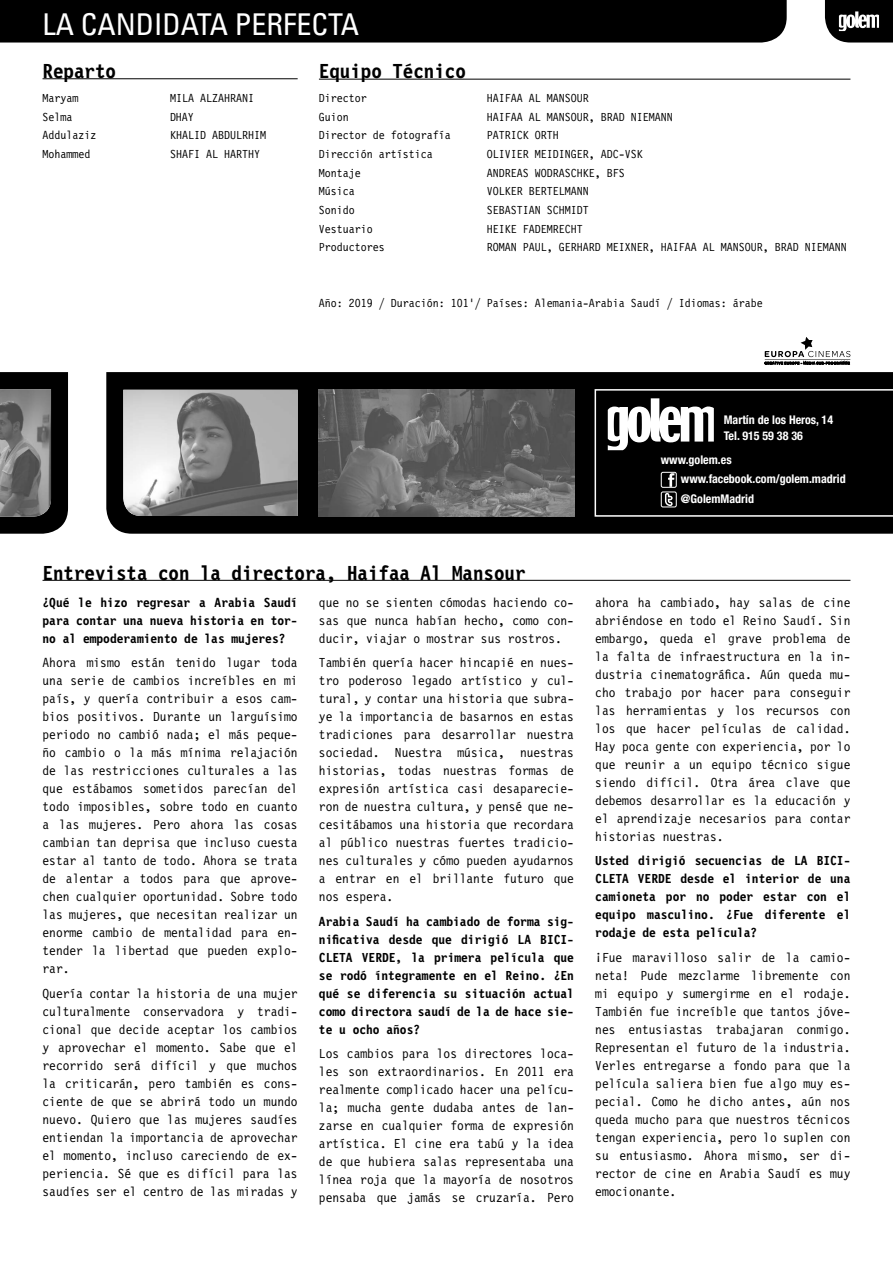
<style>
.page{position:relative;width:893px;height:1263px;background:#fff}
.page>*{position:absolute;margin:0;border:0;box-sizing:border-box;transform-origin:0 0}
.t1{font:condensed 30px "Univers";color:#fff}
.t2{font:700 21px "Letter Gothic 12 Pitch BT";color:#000}
.t3{font:13.5px/18px "Letter Gothic 12 Pitch BT";color:#000;text-align:justify}
.t4{font:700 13.5px/18px "Letter Gothic 12 Pitch BT";color:#000;text-align:justify}
.t5{font:12px "Letter Gothic 12 Pitch BT";color:#000}
.t6{font:700 condensed 12px/19.5px "Helvetica Neue";color:#fff}
</style>
<div class="page">
<svg style="left:106px;top:372px;width:787px;height:162px;fill:#000"></svg>
<div style="left:0;top:0;width:787px;height:43px;background:#000"></div>
<hr style="left:43px;top:78px;width:255px;height:1px;background:#000">
<hr style="left:319px;top:79px;width:531px;height:1px;background:#000">
<hr style="left:43px;top:580px;width:807px;height:1px;background:#000">
<img style="left:123px;top:390px;width:175px;height:126px">
<img style="left:319px;top:390px;width:255px;height:126px">
<div style="left:0;top:372px;width:68px;height:162px;background:#000"></div>
<img style="left:0;top:389px;width:51px;height:128px">
<svg style="left:825px;top:0;width:68px;height:43px"></svg>
<svg style="left:595px;top:389px;width:298px;height:128px"></svg>
<svg style="left:765px;top:337px;width:85px;height:28px"></svg>
<h1 class="t1" style="left:43px;top:6px;width:318px">LA CANDIDATA PERFECTA</h1>
<h2 class="t2" style="left:43px;top:60px;width:75px">Reparto</h2>
<h2 class="t2" style="left:319px;top:60px;width:148px">Equipo Técnico</h2>
<p class="t5" style="left:43px;top:91px;width:37px">Maryam</p>
<p class="t5" style="left:170px;top:91px;width:86px">MILA ALZAHRANI</p>
<p class="t5" style="left:43px;top:110px;width:31px">Selma</p>
<p class="t5" style="left:170px;top:110px;width:25px">DHAY</p>
<p class="t5" style="left:43px;top:129px;width:55px">Addulaziz</p>
<p class="t5" style="left:170px;top:129px;width:98px">KHALID ABDULRHIM</p>
<p class="t5" style="left:43px;top:147px;width:49px">Mohammed</p>
<p class="t5" style="left:170px;top:147px;width:92px">SHAFI AL HARTHY</p>
<p class="t5" style="left:319px;top:91px;width:49px">Director</p>
<p class="t5" style="left:487px;top:91px;width:103px">HAIFAA AL MANSOUR</p>
<p class="t5" style="left:319px;top:110px;width:31px">Guion</p>
<p class="t5" style="left:487px;top:110px;width:187px">HAIFAA AL MANSOUR, BRAD NIEMANN</p>
<p class="t5" style="left:319px;top:129px;width:133px">Director de fotografía</p>
<p class="t5" style="left:487px;top:129px;width:73px">PATRICK ORTH</p>
<p class="t5" style="left:319px;top:147px;width:115px">Dirección artística</p>
<p class="t5" style="left:487px;top:147px;width:157px">OLIVIER MEIDINGER, ADC-VSK</p>
<p class="t5" style="left:319px;top:166px;width:43px">Montaje</p>
<p class="t5" style="left:487px;top:166px;width:139px">ANDREAS WODRASCHKE, BFS</p>
<p class="t5" style="left:319px;top:185px;width:37px">Música</p>
<p class="t5" style="left:487px;top:185px;width:103px">VOLKER BERTELMANN</p>
<p class="t5" style="left:319px;top:203px;width:37px">Sonido</p>
<p class="t5" style="left:487px;top:203px;width:103px">SEBASTIAN SCHMIDT</p>
<p class="t5" style="left:319px;top:222px;width:55px">Vestuario</p>
<p class="t5" style="left:487px;top:222px;width:97px">HEIKE FADEMRECHT</p>
<p class="t5" style="left:319px;top:240px;width:67px">Productores</p>
<p class="t5" style="left:487px;top:240px;width:362px">ROMAN PAUL, GERHARD MEIXNER, HAIFAA AL MANSOUR, BRAD NIEMANN</p>
<p class="t5" style="left:319px;top:296px;width:445px">Año: 2019 / Duración: 101’/ Países: Alemania-Arabia Saudí / Idiomas: árabe</p>
<p class="t6" style="left:724px;top:411px;width:111px;line-height:16.5px">Martín de los Heros, 14<br>Tel. 915 59 38 36</p>
<p class="t6" style="left:681px;top:450px;width:166px;text-indent:-20px">www.golem.es www.facebook.com/golem.madrid @GolemMadrid</p>
<h2 class="t2" style="left:43px;top:561px;width:484px">Entrevista con la directora, Haifaa Al Mansour</h2>
<p class="t4" style="left:43px;top:594px;width:257px">¿Qué le hizo regresar a Arabia Saudí para contar una nueva historia en tor&shy;no al empoderamiento de las mujeres?</p>
<p class="t3" style="left:43px;top:654px;width:257px">Ahora mismo están tenido lugar toda una serie de cambios increíbles en mi país, y quería contribuir a esos cam&shy;bios positivos. Durante un larguísimo periodo no cambió nada; el más peque&shy;ño cambio o la más mínima relajación de las restricciones culturales a las que estábamos sometidos parecían del todo imposibles, sobre todo en cuanto a las mujeres. Pero ahora las cosas cambian tan deprisa que incluso cuesta estar al tanto de todo. Ahora se trata de alentar a todos para que aprove&shy;chen cualquier oportunidad. Sobre todo las mujeres, que necesitan realizar un enorme cambio de mentalidad para en&shy;tender la libertad que pueden explo&shy;rar.</p>
<p class="t3" style="left:43px;top:984px;width:257px">Quería contar la historia de una mujer culturalmente conservadora y tradi&shy;cional que decide aceptar los cambios y aprovechar el momento. Sabe que el recorrido será difícil y que muchos la criticarán, pero también es cons&shy;ciente de que se abrirá todo un mundo nuevo. Quiero que las mujeres saudíes entiendan la importancia de aprovechar el momento, incluso careciendo de ex&shy;periencia. Sé que es difícil para las saudíes ser el centro de las miradas y</p>
<p class="t3" style="left:319px;top:594px;width:257px">que no se sienten cómodas haciendo co&shy;sas que nunca habían hecho, como con&shy;ducir, viajar o mostrar sus rostros.</p>
<p class="t3" style="left:319px;top:654px;width:257px">También quería hacer hincapié en nues&shy;tro poderoso legado artístico y cul&shy;tural, y contar una historia que subra&shy;ye la importancia de basarnos en estas tradiciones para desarrollar nuestra sociedad. Nuestra música, nuestras historias, todas nuestras formas de expresión artística casi desaparecie&shy;ron de nuestra cultura, y pensé que ne&shy;cesitábamos una historia que recordara al público nuestras fuertes tradicio&shy;nes culturales y cómo pueden ayudarnos a entrar en el brillante futuro que nos espera.</p>
<p class="t4" style="left:319px;top:913px;width:257px">Arabia Saudí ha cambiado de forma sig&shy;nificativa desde que dirigió LA BICI-CLETA VERDE, la primera película que se rodó íntegramente en el Reino. ¿En qué se diferencia su situación actual como directora saudí de la de hace sie&shy;te u ocho años?</p>
<p class="t3" style="left:319px;top:1045px;width:257px">Los cambios para los directores loca&shy;les son extraordinarios. En 2011 era realmente complicado hacer una pelícu&shy;la; mucha gente dudaba antes de lan&shy;zarse en cualquier forma de expresión artística. El cine era tabú y la idea de que hubiera salas representaba una línea roja que la mayoría de nosotros pensaba que jamás se cruzaría. Pero</p>
<p class="t3" style="left:595px;top:594px;width:257px">ahora ha cambiado, hay salas de cine abriéndose en todo el Reino Saudí. Sin embargo, queda el grave problema de la falta de infraestructura en la in&shy;dustria cinematográfica. Aún queda mu&shy;cho trabajo por hacer para conseguir las herramientas y los recursos con los que hacer películas de calidad.<br>Hay poca gente con experiencia, por lo que reunir a un equipo técnico sigue siendo difícil. Otra área clave que debemos desarrollar es la educación y el aprendizaje necesarios para contar historias nuestras.</p>
<p class="t4" style="left:595px;top:852px;width:257px">Usted dirigió secuencias de LA BICI-CLETA VERDE desde el interior de una camioneta por no poder estar con el equipo masculino. ¿Fue diferente el rodaje de esta película?</p>
<p class="t3" style="left:595px;top:948px;width:257px">¡Fue maravilloso salir de la camio&shy;neta! Pude mezclarme libremente con mi equipo y sumergirme en el rodaje.<br>También fue increíble que tantos jóve&shy;nes entusiastas trabajaran conmigo.<br>Representan el futuro de la industria.<br>Verles entregarse a fondo para que la película saliera bien fue algo muy es&shy;pecial. Como he dicho antes, aún nos queda mucho para que nuestros técnicos tengan experiencia, pero lo suplen con su entusiasmo. Ahora mismo, ser di&shy;rector de cine en Arabia Saudí es muy emocionante.</p>
</div>
